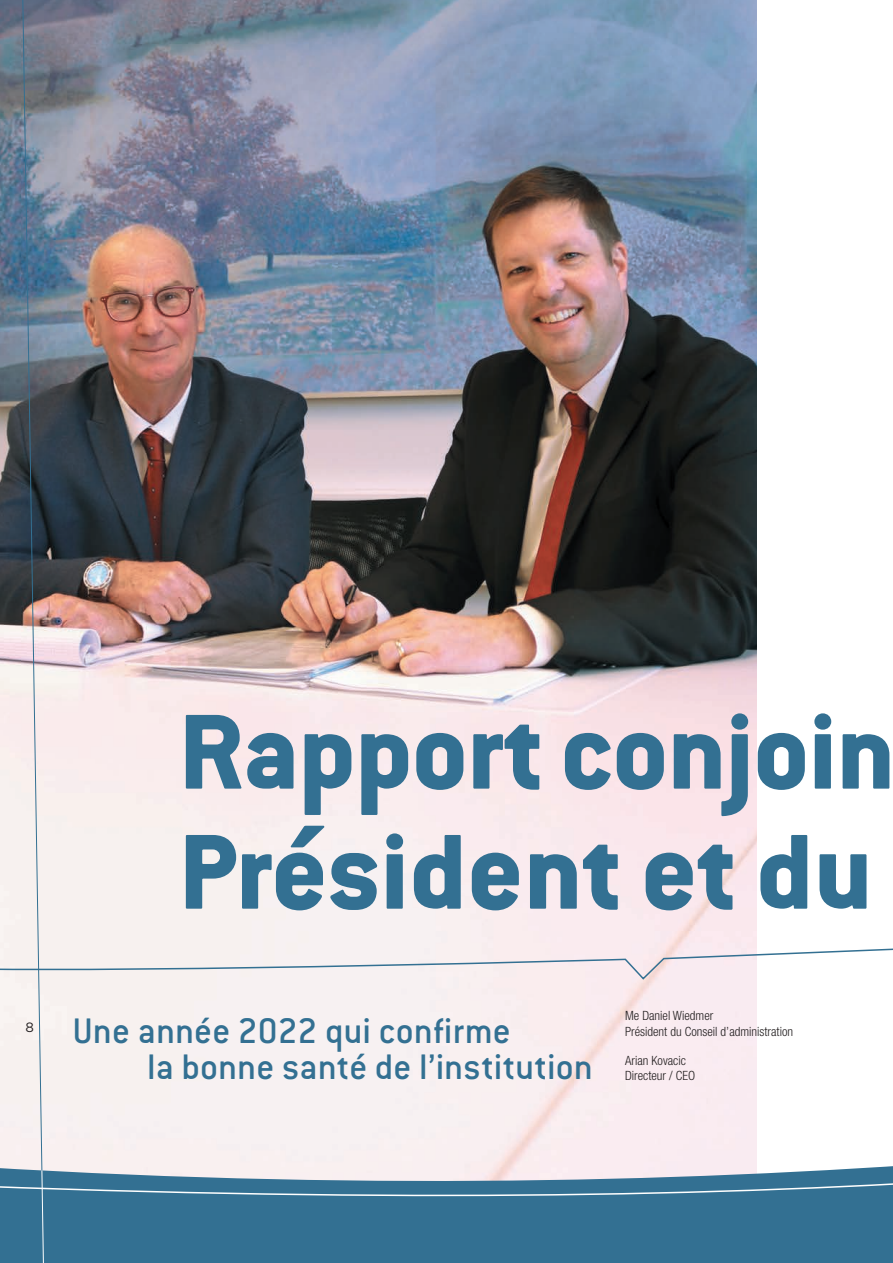
<style>
.page{position:relative;width:893px;height:1263px;background:#fff}
.page>*{position:absolute;margin:0;border:0;box-sizing:border-box;transform-origin:0 0}
.t1{font:700 117px/120px "Conduit ITC Extra";color:#337092}
.t2{font:39px/36px "Conduit ITC Medium";color:#337092}
.t3{font:13.5px "Gotham";color:#231f20}
.t4{font:300 condensed 12.75px/15.3px "Helvetica Neue LT";color:#231f20}
</style>
<div class="page">
<img style="left:0;top:0;width:893px;height:1263px">
<h1 class="t1" style="left:179px;top:689px;width:718px">Rapport conjoin<br>Président et du</h1>
<p class="t4" style="left:625px;top:1008px;width:90px">Me Daniel Wiedmer</p>
<h2 class="t2" style="left:147px;top:1011px;width:447px;text-indent:-74px">Une année 2022 qui confirme<br>la bonne santé de l’institution</h2>
<p class="t3" style="left:26px;top:1020px;width:10px">8</p>
<p class="t4" style="left:625px;top:1023px;width:170px">Président du Conseil d’administration</p>
<p class="t4" style="left:625px;top:1053px;width:72px">Arian Kovacic<br>Directeur / CEO</p>
</div>
